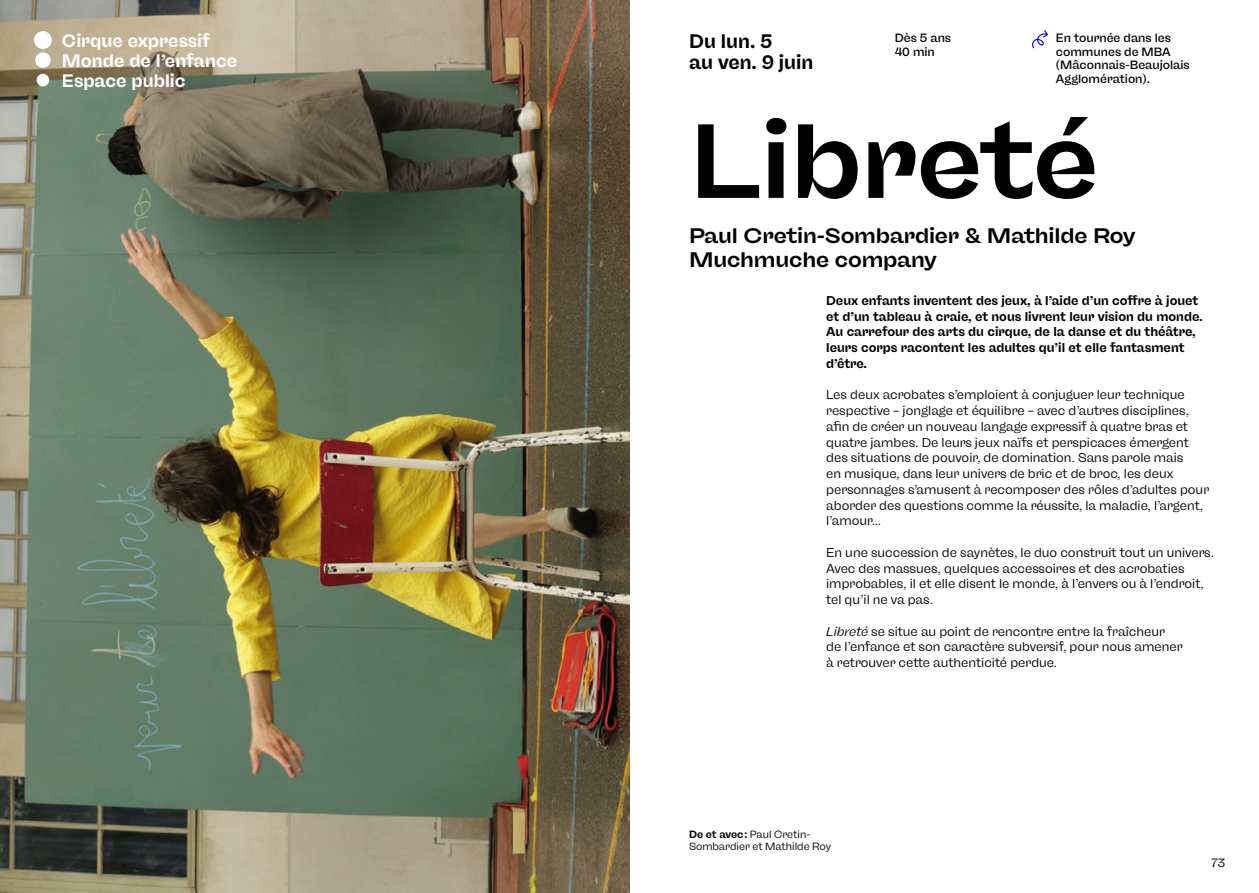
<style>
.page{position:relative;width:1259px;height:893px;background:#fff}
.page>*{position:absolute;margin:0;border:0;box-sizing:border-box;transform-origin:0 0}
.t1{font:700 expanded 105px "Freigeist";letter-spacing:-.01em;color:#000}
.t2{font:700 expanded 21px/24px "Freigeist";letter-spacing:-.01em;color:#000}
.t3{font:700 19.5px/21.8px "Freigeist";color:#000}
.t4{font:700 18px/20.2px "Freigeist";color:#fff}
.t5{font:12.75px/15.8px "Freigeist";color:#000}
.t6{font:700 12.75px/15.8px "Freigeist";color:#000}
.t7{font:500 12px/13.5px "Freigeist";color:#000}
.t8{font:12px "Freigeist";color:#000}
.t9{font:10.5px/12px "Freigeist";color:#000}
.s1{font-style:italic}
.s2{font-weight:700}
</style>
<div class="page">
<img style="left:0;top:0;width:629px;height:893px">
<svg style="left:1032px;top:30px;width:17px;height:19px"></svg>
<div style="left:37px;top:74px;width:12px;height:12px;background:#fff;border-radius:6px"></div>
<div style="left:35px;top:52px;width:16px;height:16px;background:#fff;border-radius:8px"></div>
<div style="left:34px;top:31px;width:18px;height:18px;background:#fff;border-radius:9px"></div>
<h3 class="t4" style="left:62px;top:30px;width:177px">Cirque expressif<br>Monde de l’enfance<br>Espace public</h3>
<p class="t7" style="left:1056px;top:32px;width:135px">En tournée dans les communes de MBA (Mâconnais-Beaujolais<br>Agglomération).</p>
<p class="t7" style="left:895px;top:32px;width:58px">Dès 5 ans<br>40 min</p>
<h3 class="t3" style="left:689px;top:30px;width:126px">Du lun. 5<br>au ven. 9 juin</h3>
<h1 class="t1" style="left:689px;top:95px;width:411px">Libreté</h1>
<h2 class="t2" style="left:689px;top:224px;width:448px">Paul Cretin-Sombardier &amp; Mathilde Roy<br>Muchmuche company</h2>
<p class="t6" style="left:826px;top:292px;width:378px">Deux enfants inventent des jeux, à l’aide d’un coffre à jouet et d’un tableau à craie, et nous livrent leur vision du monde.<br>Au carrefour des arts du cirque, de la danse et du théâtre, leurs corps racontent les adultes qu’il et elle fantasment d’être.</p>
<p class="t5" style="left:826px;top:387px;width:384px">Les deux acrobates s’emploient à conjuguer leur technique respective – jonglage et équilibre – avec d’autres disciplines, afin de créer un nouveau langage expressif à quatre bras et quatre jambes. De leurs jeux naïfs et perspicaces émergent des situations de pouvoir, de domination. Sans parole mais<br>en musique, dans leur univers de bric et de broc, les deux personnages s’amusent à recomposer des rôles d’adultes pour aborder des questions comme la réussite, la maladie, l’argent, l’amour…</p>
<p class="t5" style="left:826px;top:545px;width:390px">En une succession de saynètes, le duo construit tout un univers.<br>Avec des massues, quelques accessoires et des acrobaties improbables, il et elle disent le monde, à l’envers ou à l’endroit, tel qu’il ne va pas.</p>
<p class="t5" style="left:826px;top:623px;width:358px"><span class="s1">Libreté</span> se situe au point de rencontre entre la fraîcheur de l’enfance et son caractère subversif, pour nous amener à retrouver cette authenticité perdue.</p>
<p class="t9" style="left:689px;top:829px;width:144px"><span class="s2">De et avec :</span> Paul Cretin-<br>Sombardier et Mathilde Roy</p>
<p class="t8" style="left:1211px;top:856px;width:15px">73</p>
</div>
